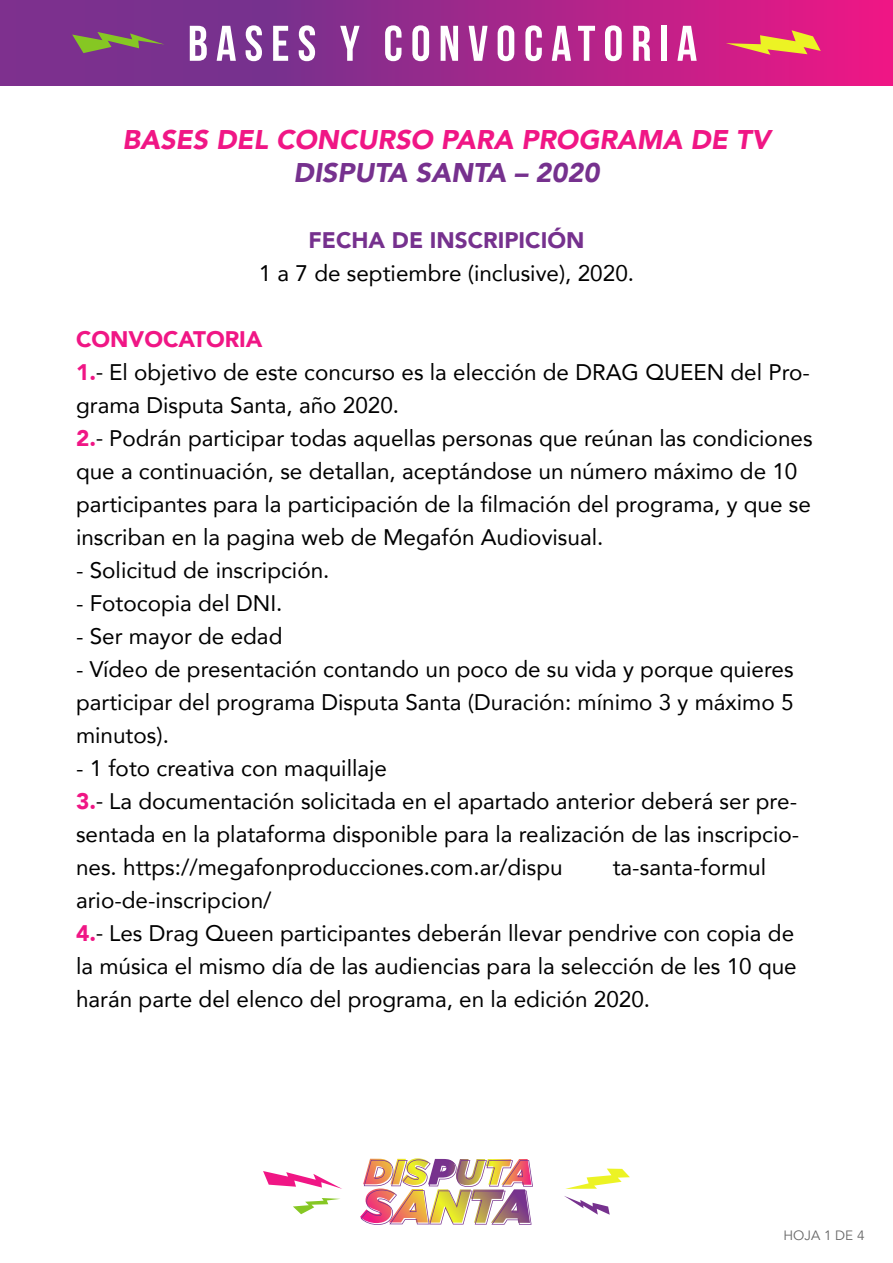
<style>
.page{position:relative;width:893px;height:1263px;background:#fff}
.page>*{position:absolute;margin:0;border:0;box-sizing:border-box;transform-origin:0 0}
.t1{font:49.95px "Bebas Neue";letter-spacing:.16em;color:#fff}
.t2{font:italic 900 27px "Avenir";color:#f01685}
.t3{font:italic 900 27px "Avenir";color:#76318e}
.t4{font:22.5px/33px "Avenir";color:#000}
.t5{font:900 22.5px "Avenir";color:#76318e}
.t6{font:13.5px "Avenir";color:#666}
.s1{font-weight:900;color:#f01685}
.s2{font-family:"Myriad Pro"}
</style>
<div class="page">
<svg style="left:0;top:0;width:893px;height:85px;background:#a1278a"></svg>
<img style="left:360px;top:1158px;width:173px;height:67px">
<svg style="left:72px;top:32px;width:93px;height:21px;background:#7e6a64"></svg>
<svg style="left:726px;top:30px;width:95px;height:25px;background:#df745d"></svg>
<svg style="left:293px;top:1198px;width:47px;height:16px"></svg>
<svg style="left:263px;top:1171px;width:79px;height:18px"></svg>
<svg style="left:564px;top:1196px;width:46px;height:19px"></svg>
<svg style="left:565px;top:1168px;width:65px;height:21px"></svg>
<h1 class="t1" style="left:188px;top:16px;width:511px">BASES Y CONVOCATORIA</h1>
<p class="t2" style="left:123px;top:117px;width:649px">BASES DEL CONCURSO PARA PROGRAMA DE TV</p>
<p class="t3" style="left:293px;top:150px;width:307px">DISPUTA SANTA – 2020</p>
<p class="t5" style="left:309px;top:221px;width:277px">FECHA DE INSCRIPICIÓN</p>
<p class="t4" style="left:259px;top:256px;width:377px">1 a 7 de septiembre (inclusive), 2020.</p>
<p class="t4" style="left:76px;top:322px;width:738px"><span class="s1">CONVOCATORIA<br>1.</span><span class="s2">‐</span> El objetivo de este concurso es la elección de DRAG QUEEN del Pro&shy;grama Disputa Santa, año 2020.<br><span class="s1">2.</span><span class="s2">‐</span> Podrán participar todas aquellas personas que reúnan las condiciones que a continuación, se detallan, aceptándose un número máximo de 10 participantes para la participación de la filmación del programa, y que se inscriban en la pagina web de Megafón Audiovisual.</p>
<p class="t4" style="left:76px;top:553px;width:255px">- Solicitud de inscripción.</p>
<p class="t4" style="left:76px;top:586px;width:208px">- Fotocopia del DNI.</p>
<p class="t4" style="left:76px;top:619px;width:208px">- Ser mayor de edad</p>
<p class="t4" style="left:76px;top:652px;width:719px;text-align:justify">- Vídeo de presentación contando un poco de su vida y porque quieres participar del programa Disputa Santa (Duración: mínimo 3 y máximo 5 minutos).</p>
<p class="t4" style="left:76px;top:751px;width:725px">- 1 foto creativa con maquillaje<br><span class="s1">3.</span><span class="s2">‐</span> La documentación solicitada en el apartado anterior deberá ser pre&shy;sentada en la plataforma disponible para la realización de las inscripcio&shy;nes. https://megafonproducciones.com.ar/dispu</p>
<p class="t4" style="left:613px;top:850px;width:155px">ta-santa-formul</p>
<p class="t4" style="left:76px;top:883px;width:722px">ario-de-inscripcion/<br><span class="s1">4.</span><span class="s2">‐</span> Les Drag Queen participantes deberán llevar pendrive con copia de la música el mismo día de las audiencias para la selección de les 10 que harán parte del elenco del programa, en la edición 2020.</p>
<p class="t6" style="left:783px;top:1227px;width:83px">HOJA 1 DE 4</p>
</div>
